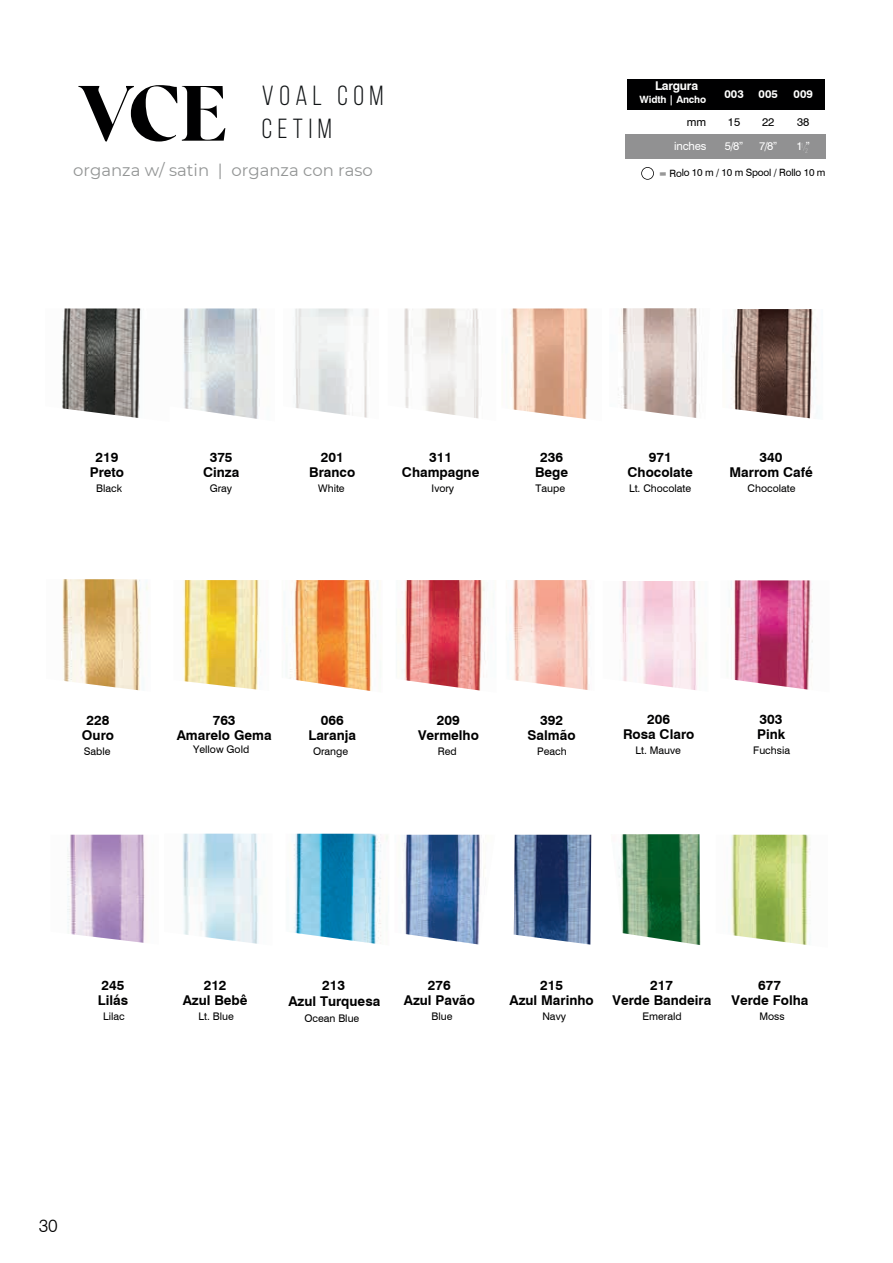
<style>
.page{position:relative;width:893px;height:1263px;background:#fff}
.page>*{position:absolute;margin:0;border:0;box-sizing:border-box;transform-origin:0 0}
.t1{font:700 73.95px "Regatto";color:#000001}
.t2{font:27.6px "Bebas Neue";letter-spacing:.2em;color:#111416}
.t3{font:300 18px "Swiss 721 BT";color:#000001}
.t4{font:16.5px "Montserrat";color:#939595}
.t5{font:700 13.5px/15px "Swiss 721 BT";color:#000001;text-align:center}
.t6{font:700 12.15px "Swiss 721 BT";letter-spacing:-.02em;color:#fff}
.t7{font:11.25px "Swiss 721 BT";letter-spacing:-.02em;color:#fff}
.t8{font:700 11.25px "Swiss 721 BT";color:#fff}
.t9{font:11.25px "Swiss 721 BT";color:#000001}
.t10{font:10.5px "Swiss 721 BT";color:#000001}
.t11{font:10.05px "Swiss 721 BT";letter-spacing:-.025em;color:#000001}
.t12{font:700 10.05px "Swiss 721 BT";letter-spacing:-.02em;color:#fff}
</style>
<div class="page">
<img style="left:621px;top:581px;width:76px;height:109px">
<img style="left:294px;top:308px;width:75px;height:110px">
<img style="left:62px;top:579px;width:86px;height:112px">
<img style="left:402px;top:835px;width:83px;height:109px">
<img style="left:183px;top:580px;width:78px;height:110px">
<img style="left:290px;top:580px;width:83px;height:111px">
<img style="left:509px;top:580px;width:80px;height:110px">
<img style="left:398px;top:580px;width:87px;height:111px">
<img style="left:404px;top:308px;width:75px;height:111px">
<img style="left:731px;top:580px;width:82px;height:110px">
<img style="left:67px;top:835px;width:78px;height:108px">
<img style="left:182px;top:834px;width:78px;height:110px">
<img style="left:294px;top:834px;width:94px;height:110px">
<img style="left:618px;top:834px;width:82px;height:111px">
<img style="left:514px;top:835px;width:77px;height:109px">
<img style="left:511px;top:308px;width:77px;height:111px">
<img style="left:618px;top:308px;width:79px;height:110px">
<img style="left:183px;top:308px;width:78px;height:111px">
<img style="left:731px;top:835px;width:80px;height:110px">
<img style="left:731px;top:309px;width:87px;height:110px">
<img style="left:62px;top:308px;width:79px;height:110px">
<div style="left:626px;top:134px;width:200px;height:24px;background:#919192"></div>
<svg style="left:641px;top:167px;width:13px;height:13px"></svg>
<div style="left:627px;top:79px;width:198px;height:30px;background:#000001"></div>
<h1 class="t1" style="left:79px;top:66px;width:150px">VCE</h1>
<h2 class="t2" style="left:262px;top:81px;width:123px">VOAL COM</h2>
<h2 class="t2" style="left:262px;top:114px;width:71px">CETIM</h2>
<p class="t4" style="left:73px;top:159px;width:301px">organza w/ satin | organza con raso</p>
<p class="t6" style="left:655px;top:78px;width:45px">Largura</p>
<p class="t12" style="left:640px;top:94px;width:68px">Width | Ancho</p>
<p class="t9" style="left:687px;top:116px;width:21px">mm</p>
<p class="t7" style="left:674px;top:139px;width:34px">inches</p>
<p class="t8" style="left:724px;top:87px;width:21px">003</p>
<p class="t8" style="left:759px;top:87px;width:21px">005</p>
<p class="t8" style="left:794px;top:87px;width:21px">009</p>
<p class="t9" style="left:728px;top:116px;width:14px">15</p>
<p class="t9" style="left:762px;top:116px;width:14px">22</p>
<p class="t9" style="left:797px;top:116px;width:14px">38</p>
<p class="t7" style="left:725px;top:139px;width:20px">5/8”</p>
<p class="t7" style="left:759px;top:139px;width:20px">7/8”</p>
<p class="t7" style="left:796px;top:139px;width:15px">1 <sub>2</sub>”</p>
<p class="t11" style="left:659px;top:166px;width:168px">= Rolo 10 m / 10 m Spool / Rollo 10 m</p>
<p class="t5" style="left:90px;top:450px;width:36px">219<br>Preto</p>
<p class="t10" style="left:96px;top:482px;width:27px">Black</p>
<p class="t5" style="left:203px;top:450px;width:38px">375<br>Cinza</p>
<p class="t10" style="left:210px;top:482px;width:24px">Gray</p>
<p class="t5" style="left:309px;top:450px;width:47px">201<br>Branco</p>
<p class="t10" style="left:318px;top:482px;width:28px">White</p>
<p class="t5" style="left:402px;top:450px;width:79px">311<br>Champagne</p>
<p class="t10" style="left:432px;top:482px;width:24px">Ivory</p>
<p class="t5" style="left:535px;top:450px;width:35px">236<br>Bege</p>
<p class="t10" style="left:535px;top:482px;width:31px">Taupe</p>
<p class="t5" style="left:628px;top:450px;width:67px">971<br>Chocolate</p>
<p class="t10" style="left:629px;top:482px;width:64px">Lt. Chocolate</p>
<p class="t5" style="left:729px;top:450px;width:85px">340<br>Marrom Café</p>
<p class="t10" style="left:748px;top:482px;width:49px">Chocolate</p>
<p class="t5" style="left:82px;top:712px;width:34px">228<br>Ouro</p>
<p class="t10" style="left:84px;top:745px;width:28px">Sable</p>
<p class="t5" style="left:177px;top:712px;width:96px">763<br>Amarelo Gema</p>
<p class="t10" style="left:193px;top:743px;width:58px">Yellow Gold</p>
<p class="t5" style="left:308px;top:712px;width:49px">066<br>Laranja</p>
<p class="t10" style="left:313px;top:745px;width:37px">Orange</p>
<p class="t5" style="left:418px;top:712px;width:62px">209<br>Vermelho</p>
<p class="t10" style="left:438px;top:745px;width:20px">Red</p>
<p class="t5" style="left:528px;top:712px;width:49px">392<br>Salmão</p>
<p class="t10" style="left:537px;top:745px;width:31px">Peach</p>
<p class="t5" style="left:623px;top:712px;width:73px">206<br>Rosa Claro</p>
<p class="t10" style="left:635px;top:744px;width:47px">Lt. Mauve</p>
<p class="t5" style="left:757px;top:712px;width:30px;text-align:left">303<br>Pink</p>
<p class="t10" style="left:753px;top:744px;width:38px">Fuchsia</p>
<p class="t5" style="left:98px;top:978px;width:32px;text-align:left">245<br>Lilás</p>
<p class="t10" style="left:103px;top:1010px;width:23px">Lilac</p>
<p class="t5" style="left:183px;top:978px;width:66px">212<br>Azul Bebê</p>
<p class="t10" style="left:198px;top:1010px;width:37px">Lt. Blue</p>
<p class="t5" style="left:288px;top:977px;width:93px;line-height:15.8px">213<br>Azul Turquesa</p>
<p class="t10" style="left:304px;top:1012px;width:56px">Ocean Blue</p>
<p class="t5" style="left:404px;top:978px;width:73px">276<br>Azul Pavão</p>
<p class="t10" style="left:432px;top:1010px;width:23px">Blue</p>
<p class="t5" style="left:509px;top:978px;width:86px">215<br>Azul Marinho</p>
<p class="t10" style="left:542px;top:1010px;width:25px">Navy</p>
<p class="t5" style="left:613px;top:978px;width:100px">217<br>Verde Bandeira</p>
<p class="t10" style="left:642px;top:1010px;width:41px">Emerald</p>
<p class="t5" style="left:732px;top:978px;width:78px">677<br>Verde Folha</p>
<p class="t10" style="left:759px;top:1010px;width:27px">Moss</p>
<h3 class="t3" style="left:39px;top:1215px;width:21px">30</h3>
</div>
